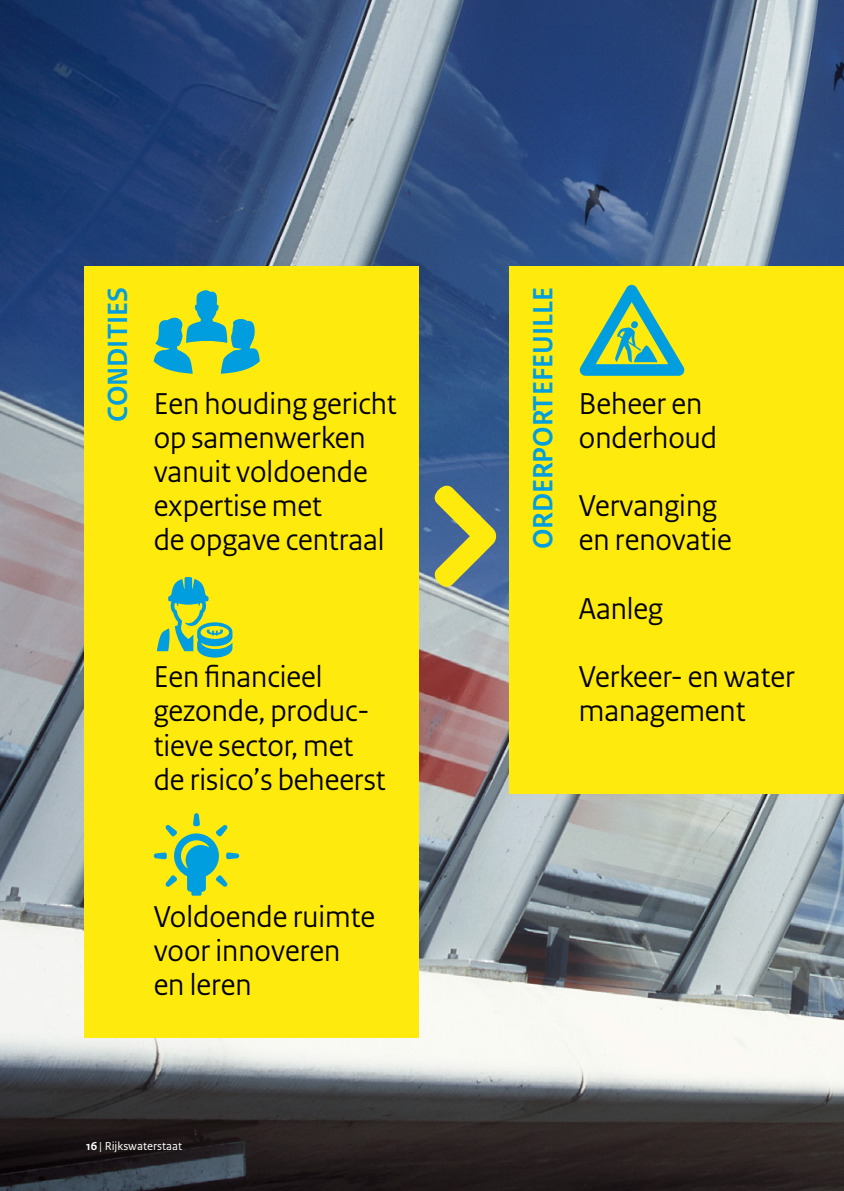
<style>
.page{position:relative;width:844px;height:1191px;background:#fff}
.page>*{position:absolute;margin:0;border:0;box-sizing:border-box;transform-origin:0 0}
._35_RO_Kader_Kop_Cya{font:31.68px/34.1px "Rijksoverheid Sans Heading";color:#000}
._35_RO_Kader_Kop_Cya-2{font:700 29.22px "Rijksoverheid Sans Heading";color:#009ede}
._16_RO_Paginacijfer{font:12.25px "Rijksoverheid Sans Text";color:#fff}
.s1{font-weight:700}
</style>
<div class="page">
<img style="left:0;top:0;width:843px;height:1191px">
<div style="left:84px;top:266px;width:334px;height:772px;background:#ffea0e"></div>
<div style="left:509px;top:266px;width:334px;height:528px;background:#ffea0e"></div>
<svg style="left:433px;top:484px;width:64px;height:104px;background:#929d60"></svg>
<svg style="left:579px;top:285px;width:105px;height:91px"></svg>
<svg style="left:154px;top:290px;width:106px;height:84px"></svg>
<svg style="left:157px;top:577px;width:75px;height:80px"></svg>
<svg style="left:154px;top:813px;width:85px;height:82px"></svg>
<p class="_35_RO_Kader_Kop_Cya-2" style="left:101px;top:421px;width:136px;rotate:-90deg">CONDITIES</p>
<p class="_35_RO_Kader_Kop_Cya" style="left:154px;top:386px;width:244px">Een houding gericht op samenwerken vanuit voldoende expertise met<br>de opgave centraal</p>
<p class="_35_RO_Kader_Kop_Cya" style="left:154px;top:660px;width:233px">Een financieel gezonde, produc&shy;tieve sector, met de risico’s beheerst</p>
<p class="_35_RO_Kader_Kop_Cya" style="left:154px;top:899px;width:223px">Voldoende ruimte voor innoveren en leren</p>
<p class="_16_RO_Paginacijfer" style="left:86px;top:1139px;width:97px"><span class="s1">16</span> | Rijkswaterstaat</p>
<p class="_35_RO_Kader_Kop_Cya-2" style="left:526px;top:549px;width:264px;rotate:-90deg">ORDERPORTEFEUILLE</p>
<p class="_35_RO_Kader_Kop_Cya" style="left:578px;top:386px;width:140px">Beheer en onderhoud</p>
<p class="_35_RO_Kader_Kop_Cya" style="left:578px;top:489px;width:154px">Vervanging en renovatie</p>
<p class="_35_RO_Kader_Kop_Cya" style="left:578px;top:592px;width:86px">Aanleg</p>
<p class="_35_RO_Kader_Kop_Cya" style="left:578px;top:660px;width:217px">Verkeer- en water management</p>
</div>
